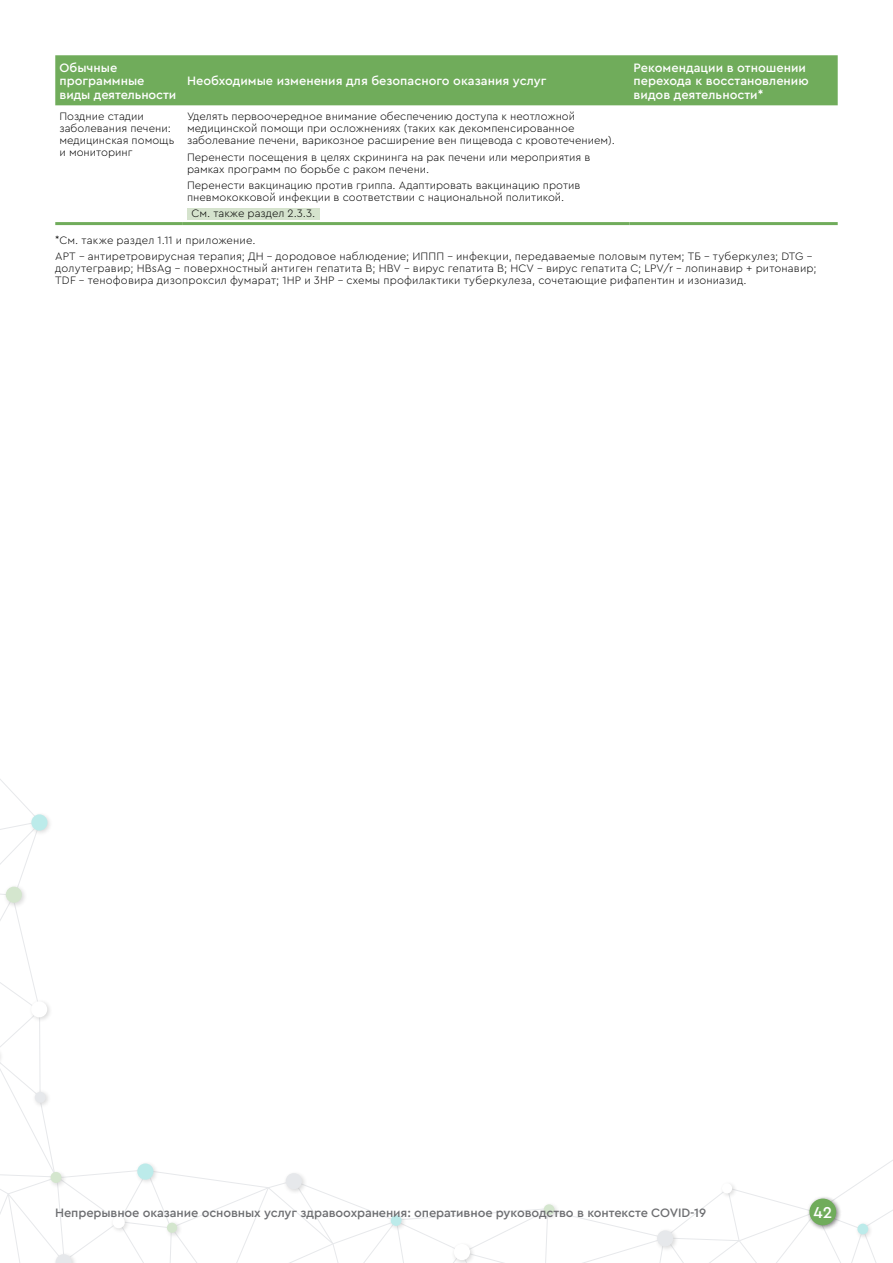
<style>
.page{position:relative;width:893px;height:1263px;background:#fff}
.page>*{position:absolute;margin:0;border:0;box-sizing:border-box;transform-origin:0 0}
.t1{font:500 16.5px "Cera Pro";color:#fff}
.t2{font:500 12.75px/13.5px "Cera Pro";color:#fff}
.t3{font:500 12.75px "Cera Pro";letter-spacing:-.01em;color:#6d6e71}
.t4{font:300 11.25px/12px "Cera Pro";color:#000}
</style>
<div class="page">
<svg style="left:0;top:779px;width:893px;height:484px"></svg>
<div style="left:134px;top:1160px;width:25px;height:26px;background:#000;opacity:.5"></div>
<div style="left:137px;top:1163px;width:16px;height:17px;background:#bcebea;border-radius:50%"></div>
<div style="left:28px;top:998px;width:25px;height:25px;background:#000;opacity:.5"></div>
<div style="left:31px;top:1001px;width:16px;height:16px;background:#fff;border-radius:50%"></div>
<div style="left:28px;top:811px;width:26px;height:25px;background:#000;opacity:.5"></div>
<svg style="left:31px;top:814px;width:17px;height:17px"></svg>
<div style="left:32px;top:1088px;width:20px;height:20px;background:#000;opacity:.5"></div>
<div style="left:35px;top:1092px;width:11px;height:11px;background:#e6e8eb;border-radius:50%"></div>
<div style="left:47px;top:1169px;width:20px;height:20px;background:#000;opacity:.5"></div>
<div style="left:51px;top:1172px;width:10px;height:11px;background:#d4e6ce;border-radius:50%"></div>
<div style="left:854px;top:1220px;width:20px;height:20px;background:#000;opacity:.5"></div>
<div style="left:857px;top:1224px;width:11px;height:10px;background:#bcebea;border-radius:50%"></div>
<div style="left:719px;top:1180px;width:19px;height:19px;background:#000;opacity:.5"></div>
<div style="left:722px;top:1183px;width:10px;height:10px;background:#fff;border-radius:50%"></div>
<div style="left:806px;top:1195px;width:36px;height:36px;background:#000;opacity:.5"></div>
<div style="left:809px;top:1198px;width:27px;height:27px;background:#70ac5b;border-radius:50%"></div>
<div style="left:55px;top:55px;width:783px;height:50px;background:#70ac5b"></div>
<hr style="left:55px;top:222px;width:128px;height:3px;background:#70ac5b">
<hr style="left:183px;top:222px;width:446px;height:3px;background:#70ac5b">
<hr style="left:629px;top:222px;width:209px;height:3px;background:#70ac5b">
<div style="left:187px;top:208px;width:132px;height:11px;background:#d5e3cd"></div>
<p class="t2" style="left:60px;top:60px;width:118px">Обычные программные виды деятельности</p>
<p class="t2" style="left:187px;top:74px;width:361px">Необходимые изменения для безопасного оказания услуг</p>
<p class="t2" style="left:634px;top:60px;width:177px">Рекомендации в отношении перехода к восстановлению видов деятельности*</p>
<p class="t4" style="left:60px;top:110px;width:116px">Поздние стадии заболевания печени: медицинская помощь и мониторинг</p>
<p class="t4" style="left:187px;top:110px;width:429px">Уделять первоочередное внимание обеспечению доступа к неотложной медицинской помощи при осложнениях (таких как декомпенсированное заболевание печени, варикозное расширение вен пищевода с кровотечением).</p>
<p class="t4" style="left:187px;top:150px;width:405px">Перенести посещения в целях скрининга на рак печени или мероприятия в рамках программ по борьбе с раком печени.</p>
<p class="t4" style="left:187px;top:179px;width:395px">Перенести вакцинацию против гриппа. Адаптировать вакцинацию против пневмококковой инфекции в соответствии с национальной политикой.</p>
<p class="t4" style="left:191px;top:207px;width:125px">См. также раздел 2.3.3.</p>
<p class="t4" style="left:55px;top:231px;width:758px;line-height:16.2px">*См. также раздел 1.11 и приложение.<br>АРТ – антиретровирусная терапия; ДН – дородовое наблюдение; ИППП – инфекции, передаваемые половым путем; ТБ – туберкулез; DTG –</p>
<p class="t4" style="left:55px;top:262px;width:763px">долутегравир; HBsAg – поверхностный антиген гепатита В; HBV – вирус гепатита В; HCV – вирус гепатита С; LPV/r – лопинавир + ритонавир;<br>TDF – тенофовира дизопроксил фумарат; 1HP и 3HP – схемы профилактики туберкулеза, сочетающие рифапентин и изониазид.</p>
<p class="t3" style="left:55px;top:1204px;width:652px">Непрерывное оказание основных услуг здравоохранения: оперативное руководство в контексте COVID-19</p>
<h1 class="t1" style="left:813px;top:1201px;width:20px">42</h1>
</div>
